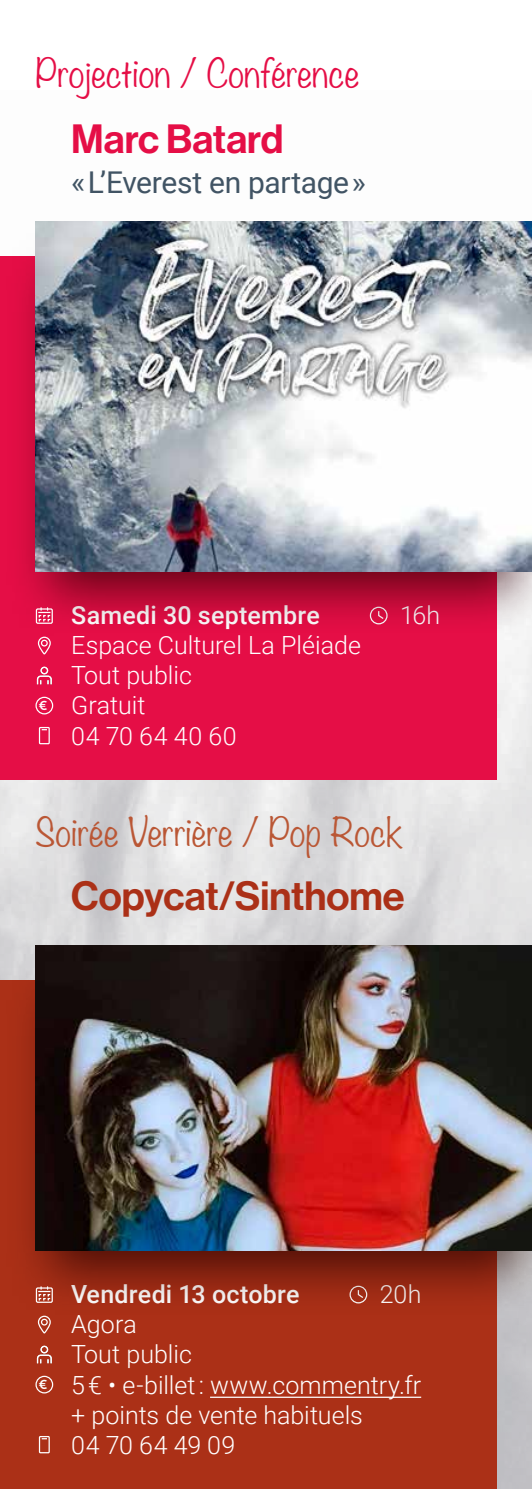
<style>
.page{position:relative;width:532px;height:1489px;background:#fff}
.page>*{position:absolute;margin:0;border:0;box-sizing:border-box;transform-origin:0 0}
.t1{font:40px "N Haas Grotesk DS Pro 65 Md";color:#ab3017}
.t2{font:40px "N Haas Grotesk DS Pro 65 Md";color:#e50e46}
.t3{font:300 35px "Noteworthy";letter-spacing:-.005em;color:#ba5735}
.t4{font:300 35px "Noteworthy";letter-spacing:-.005em;color:#e50e46}
.t5{font:30px "Roboto";letter-spacing:-.015em;color:#415464}
.t6{font:300 25px/30px "Roboto";color:#fff}
.t7{font:500 25px "Roboto";letter-spacing:.01em;color:#fff}
.t8{font:600 13.75px "Averta";color:#fff}
</style>
<div class="page">
<img style="left:0;top:256px;width:531px;height:1232px">
<div style="left:0;top:980px;width:496px;height:508px;background:#ab3017"></div>
<div style="left:0;top:257px;width:496px;height:523px;background:#e50e46"></div>
<hr style="left:210px;top:1396px;width:211px;height:1px;background:#fff">
<div style="left:6px;top:227px;width:525px;height:409px;background:#39050e;opacity:.75"></div>
<div style="left:6px;top:951px;width:525px;height:363px;background:#3f0f00;opacity:.75"></div>
<svg style="left:37px;top:636px;width:14px;height:18px"></svg>
<div style="left:41px;top:667px;width:7px;height:7px;border:1px solid #000;border-radius:50%"></div>
<div style="left:40px;top:666px;width:8px;height:8px;border:1px solid #fff;border-radius:50%"></div>
<svg style="left:36px;top:675px;width:16px;height:9px"></svg>
<svg style="left:35px;top:696px;width:18px;height:18px"></svg>
<svg style="left:38px;top:726px;width:12px;height:18px"></svg>
<div style="left:36px;top:608px;width:17px;height:16px;border:1px solid #fff"></div>
<svg style="left:38px;top:608px;width:13px;height:14px"></svg>
<svg style="left:37px;top:1315px;width:14px;height:18px"></svg>
<div style="left:41px;top:1345px;width:7px;height:7px;border:1px solid #000;border-radius:50%"></div>
<div style="left:40px;top:1345px;width:8px;height:8px;border:1px solid #fff;border-radius:50%"></div>
<svg style="left:36px;top:1353px;width:16px;height:10px"></svg>
<svg style="left:35px;top:1375px;width:18px;height:18px"></svg>
<svg style="left:38px;top:1436px;width:12px;height:17px"></svg>
<div style="left:36px;top:1287px;width:17px;height:15px;border:1px solid #fff"></div>
<svg style="left:38px;top:1286px;width:13px;height:15px"></svg>
<img style="left:35px;top:221px;width:496px;height:350px">
<img style="left:35px;top:945px;width:496px;height:305px">
<h2 class="t4" style="left:35px;top:42px;width:325px">Projection / Conférence</h2>
<h1 class="t2" style="left:71px;top:116px;width:213px">Marc Batard</h1>
<p class="t5" style="left:71px;top:161px;width:296px">« L’Everest en partage »</p>
<p class="t8" style="left:39px;top:696px;width:10px">€</p>
<p class="t7" style="left:71px;top:598px;width:250px">Samedi 30 septembre</p>
<p class="t6" style="left:400px;top:599px;width:42px">16h</p>
<p class="t6" style="left:71px;top:629px;width:291px">Espace Culturel La Pléiade<br>Tout public<br>Gratuit<br>04 70 64 40 60</p>
<h2 class="t3" style="left:35px;top:801px;width:368px">Soirée Verrière / Pop Rock</h2>
<h1 class="t1" style="left:71px;top:872px;width:334px">Copycat/Sinthome</h1>
<p class="t8" style="left:39px;top:1375px;width:10px">€</p>
<p class="t7" style="left:71px;top:1276px;width:230px">Vendredi 13 octobre</p>
<p class="t6" style="left:379px;top:1278px;width:43px">20h</p>
<p class="t6" style="left:71px;top:1308px;width:351px">Agora<br>Tout public<br>5 € • e-billet : www.commentry.fr + points de vente habituels<br>04 70 64 49 09</p>
</div>
